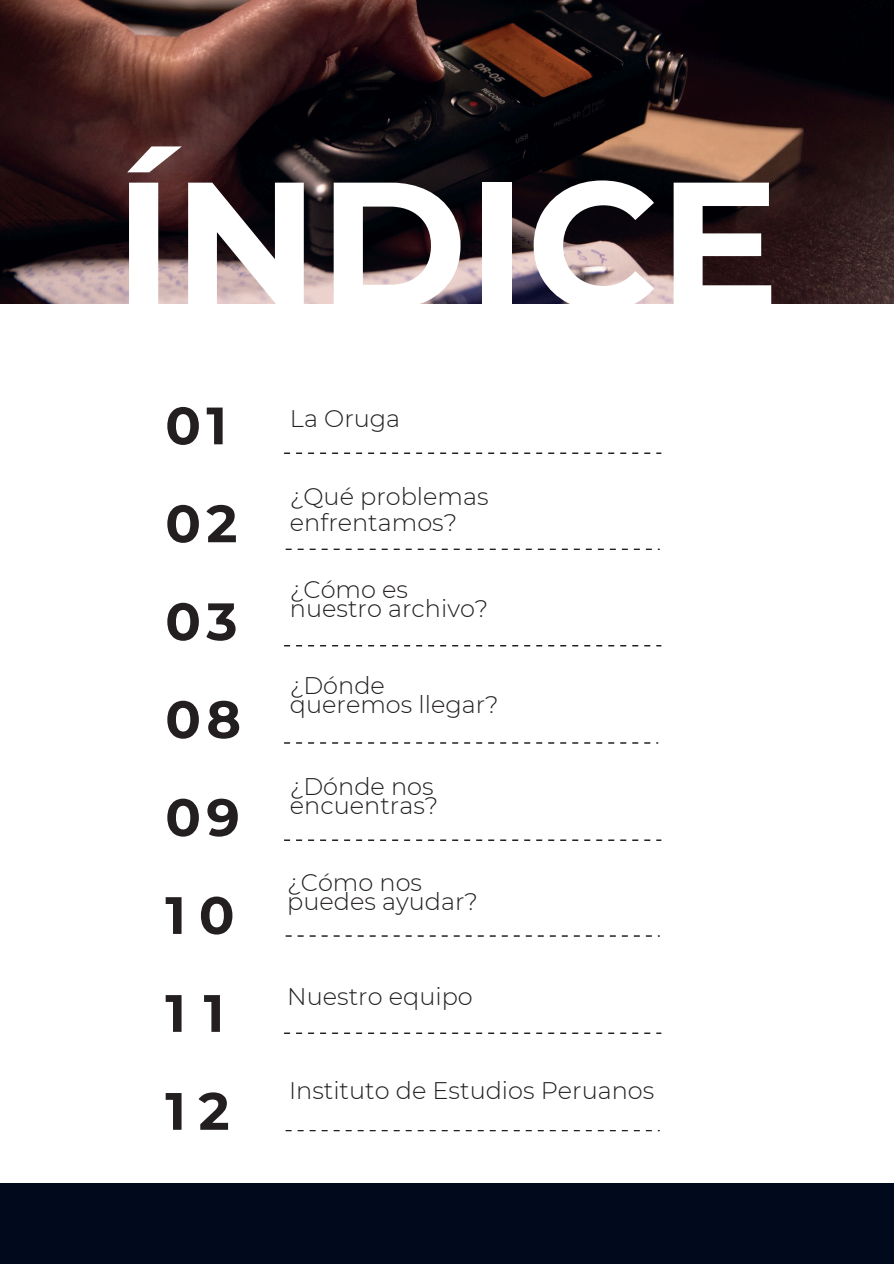
<style>
.page{position:relative;width:894px;height:1264px;background:#fff}
.page>*{position:absolute;margin:0;border:0;box-sizing:border-box;transform-origin:0 0}
.t1{font:700 180px "Montserrat";color:#fff}
.t2{font:700 52.5px/97.8px "Montserrat";letter-spacing:.105em;color:#231f20}
.t3{font:300 24px/19.2px "Montserrat";color:#231f20}
</style>
<div class="page">
<img style="left:0;top:0;width:893px;height:304px">
<div style="left:0;top:1183px;width:893px;height:80px;background:#000a1c"></div>
<svg style="left:284px;top:1032px;width:377px;height:2px"></svg>
<svg style="left:284px;top:839px;width:377px;height:2px"></svg>
<svg style="left:284px;top:742px;width:374px;height:1px"></svg>
<svg style="left:284px;top:645px;width:377px;height:1px"></svg>
<svg style="left:284px;top:452px;width:377px;height:2px"></svg>
<svg style="left:285px;top:1130px;width:374px;height:1px"></svg>
<svg style="left:285px;top:935px;width:374px;height:1px"></svg>
<svg style="left:285px;top:548px;width:374px;height:2px"></svg>
<p class="t1" style="left:114px;top:134px;width:666px">ÍNDICE</p>
<p class="t2" style="left:165px;top:376px;width:77px">01<br>02<br>03<br>08<br>09<br>10<br>1 1<br>12</p>
<h1 class="t3" style="left:290px;top:409px;width:112px">La Oruga</h1>
<h2 class="t3" style="left:290px;top:486px;width:200px">¿Qué problemas</h2>
<p class="t3" style="left:290px;top:512px;width:169px">enfrentamos?</p>
<p class="t3" style="left:290px;top:580px;width:200px">¿Cómo es nuestro archivo?</p>
<p class="t3" style="left:290px;top:675px;width:210px">¿Dónde queremos llegar?</p>
<p class="t3" style="left:290px;top:776px;width:150px">¿Dónde nos encuentras?</p>
<p class="t3" style="left:287px;top:872px;width:192px">¿Cómo nos puedes ayudar?</p>
<p class="t3" style="left:287px;top:986px;width:187px">Nuestro equipo</p>
<p class="t3" style="left:289px;top:1080px;width:366px">Instituto de Estudios Peruanos</p>
</div>
